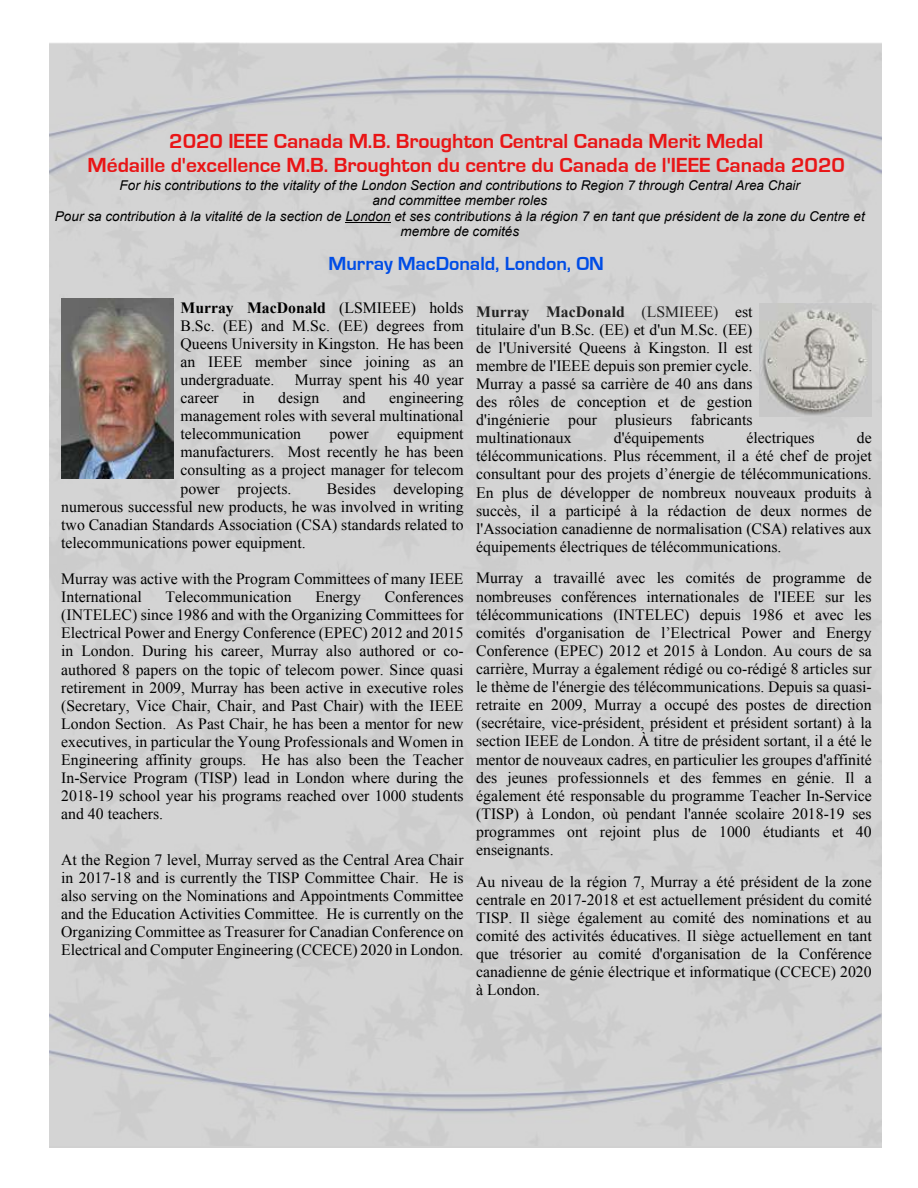
<style>
.page{position:relative;width:918px;height:1188px;background:#fff}
.page>*{position:absolute;margin:0;border:0;box-sizing:border-box;transform-origin:0 0}
.t1{font:700 21px/23.9px "Eurostile";color:#e91516;text-align:center}
.t2{font:700 19.5px "Eurostile";color:#004de6}
.t3{font:15.75px/18.1px "Times New Roman";color:#000;text-align:justify}
.t4{font:italic 13.5px/15.5px "Arial";color:#000;text-align:center}
.s1{font-weight:700}
.s2{font-weight:700;color:#222}
.s3{color:#222}
</style>
<div class="page">
<div style="left:49px;top:43px;width:833px;height:1103px;background:#d4d4d4"></div>
<hr style="left:345px;top:222px;width:46px;height:1px;background:#000">
<img style="left:61px;top:299px;width:113px;height:180px">
<img style="left:759px;top:304px;width:113px;height:112px">
<h1 class="t1" style="left:88px;top:132px;width:759px">2020 IEEE Canada M.B. Broughton Central Canada Merit Medal<br>Médaille d'excellence M.B. Broughton du centre du Canada de l'IEEE Canada 2020</h1>
<p class="t4" style="left:55px;top:179px;width:811px">For his contributions to the vitality of the London Section and contributions to Region 7 through Central Area Chair<br>and committee member roles<br>Pour sa contribution à la vitalité de la section de London et ses contributions à la région 7 en tant que président de la zone du Centre et membre de comités</p>
<p class="t2" style="left:329px;top:257px;width:277px">Murray MacDonald, London, ON</p>
<p class="t3" style="left:181px;top:300px;width:285px"><span class="s1">Murray MacDonald</span> (LSMIEEE) holds B.Sc. (EE) and M.Sc. (EE) degrees from Queens University in Kingston. He has been an IEEE member since joining as an undergraduate.</p>
<p class="t3" style="left:476px;top:304px;width:278px"><span class="s2">Murray MacDonald</span> <span class="s3">(LSMIEEE)</span> est titulaire d'un B.Sc. (EE) et d'un M.Sc. (EE) de l'Université Queens à Kingston. Il est membre de l'IEEE depuis son premier cycle.<br>Murray a passé sa carrière de 40 ans dans des rôles de conception et de gestion d'ingénierie pour plusieurs fabricants multinationaux</p>
<p class="t3" style="left:295px;top:372px;width:170px">Murray spent his 40 year</p>
<p class="t3" style="left:181px;top:390px;width:285px;text-indent:209px">engineering management roles with several multinational telecommunication</p>
<p class="t3" style="left:181px;top:390px;width:40px">career</p>
<p class="t3" style="left:242px;top:390px;width:14px">in</p>
<p class="t3" style="left:278px;top:390px;width:43px">design</p>
<p class="t3" style="left:343px;top:390px;width:24px">and</p>
<p class="t3" style="left:181px;top:426px;width:285px;text-indent:217px">equipment manufacturers. Most recently he has been consulting as a project manager for telecom power projects.</p>
<p class="t3" style="left:329px;top:426px;width:41px">power</p>
<p class="t3" style="left:476px;top:430px;width:397px;text-indent:381px">de télécommunications. Plus récemment, il a été chef de projet consultant pour des projets d’énergie de télécommunications.<br>En plus de développer de nombreux nouveaux produits à succès, il a participé à la rédaction de deux normes de l'Association canadienne de normalisation (CSA) relatives aux équipements électriques de télécommunications.</p>
<p class="t3" style="left:476px;top:571px;width:397px">Murray a travaillé avec les comités de programme de nombreuses conférences internationales de l'IEEE sur les télécommunications (INTELEC) depuis 1986 et avec les comités d'organisation de l’Electrical Power and Energy Conference (EPEC) 2012 et 2015 à London. Au cours de sa carrière, Murray a également rédigé ou co-rédigé 8 articles sur le thème de l'énergie des télécommunications. Depuis sa quasi&shy;retraite en 2009, Murray a occupé des postes de direction (secrétaire, vice-président, président et président sortant) à la section IEEE de London. À titre de président sortant, il a été le mentor de nouveaux cadres, en particulier les groupes d'affinité des jeunes professionnels et des femmes en génie. Il a également été responsable du programme Teacher In-Service (TISP) à London, où pendant l'année scolaire 2018-19 ses programmes ont rejoint plus de 1000 étudiants et 40 enseignants.</p>
<p class="t3" style="left:476px;top:874px;width:397px">Au niveau de la région 7, Murray a été président de la zone centrale en 2017-2018 et est actuellement président du comité TISP. Il siège également au comité des nominations et au comité des activités éducatives. Il siège actuellement en tant que trésorier au comité d'organisation de la Conférence canadienne de génie électrique et informatique (CCECE) 2020 à London.</p>
<p class="t3" style="left:614px;top:430px;width:92px">d'équipements</p>
<p class="t3" style="left:746px;top:430px;width:70px">électriques</p>
<p class="t3" style="left:61px;top:481px;width:404px;text-indent:266px">Besides developing numerous successful new products, he was involved in writing two Canadian Standards Association (CSA) standards related to telecommunications power equipment.</p>
<p class="t3" style="left:61px;top:571px;width:404px">Murray was active with the Program Committees of many IEEE<br>International</p>
<p class="t3" style="left:166px;top:589px;width:127px">Telecommunication</p>
<p class="t3" style="left:315px;top:589px;width:47px">Energy</p>
<p class="t3" style="left:61px;top:589px;width:404px;text-indent:324px">Conferences (INTELEC) since 1986 and with the Organizing Committees for Electrical Power and Energy Conference (EPEC) 2012 and 2015 in London. During his career, Murray also authored or co&shy;authored 8 papers on the topic of telecom power. Since quasi retirement in 2009, Murray has been active in executive roles (Secretary, Vice Chair, Chair, and Past Chair) with the IEEE London Section. As Past Chair, he has been a mentor for new executives, in particular the Young Professionals and Women in Engineering affinity groups. He has also been the Teacher In-Service Program (TISP) lead in London where during the 2018-19 school year his programs reached over 1000 students and 40 teachers.</p>
<p class="t3" style="left:61px;top:852px;width:404px">At the Region 7 level, Murray served as the Central Area Chair in 2017-18 and is currently the TISP Committee Chair. He is also serving on the Nominations and Appointments Committee and the Education Activities Committee. He is currently on the Organizing Committee as Treasurer for Canadian Conference on Electrical and Computer Engineering (CCECE) 2020 in London.</p>
</div>
